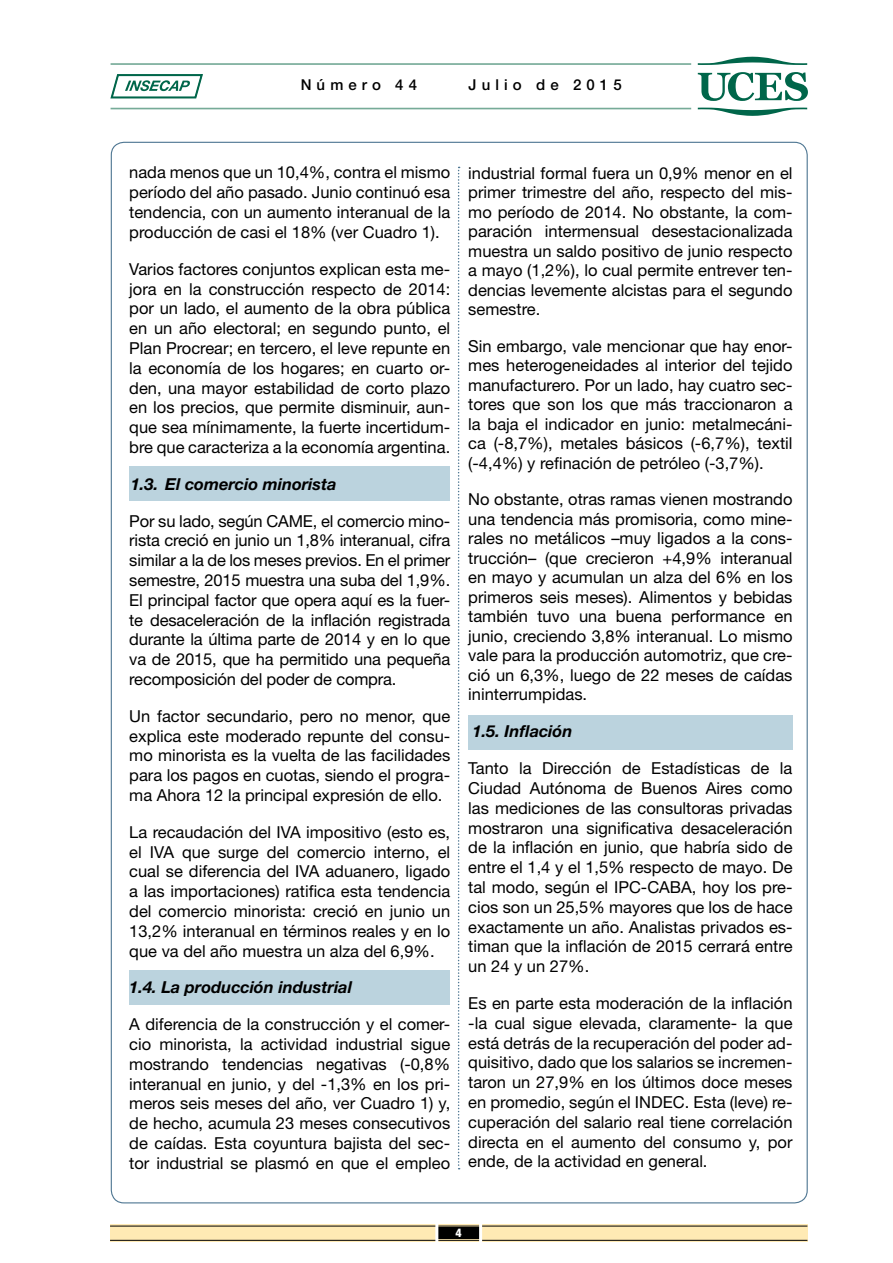
<style>
.page{position:relative;width:893px;height:1263px;background:#fff}
.page>*{position:absolute;margin:0;border:0;box-sizing:border-box;transform-origin:0 0}
.t1{font:16.5px/19.8px "Helvetica Neue LT Std";color:#000;text-align:justify}
.t2{font:italic 700 16.5px "Helvetica Neue LT Std";color:#000}
.t3{font:500 15px "Helvetica Neue LT Std";letter-spacing:.34em;color:#000}
.t4{font:800 condensed 12px "Helvetica Neue LT Std";color:#fff}
</style>
<div class="page">
<div style="left:110px;top:1225px;width:697px;height:17px;background:#ffeab4"></div>
<div style="left:437px;top:1227px;width:44px;height:12px;background:#000"></div>
<hr style="left:110px;top:1226px;width:697px;height:1px;background:#000">
<hr style="left:110px;top:1240px;width:697px;height:1px;background:#000">
<hr style="left:435px;top:1223px;width:3px;height:22px;background:#fff">
<hr style="left:479px;top:1224px;width:3px;height:22px;background:#fff">
<svg style="left:110px;top:74px;width:93px;height:25px"></svg>
<svg style="left:698px;top:108px;width:109px;height:8px"></svg>
<svg style="left:698px;top:57px;width:109px;height:8px"></svg>
<svg style="left:698px;top:72px;width:110px;height:29px"></svg>
<hr style="left:111px;top:63px;width:580px;height:2px;background:#76ab98">
<hr style="left:111px;top:108px;width:580px;height:1px;background:#76ab98">
<div style="left:468px;top:715px;width:324px;height:34px;background:#bbd3de"></div>
<div style="left:129px;top:466px;width:321px;height:34px;background:#bbd3de"></div>
<div style="left:129px;top:971px;width:321px;height:34px;background:#bbd3de"></div>
<svg style="left:458px;top:167px;width:2px;height:1002px"></svg>
<p class="t3" style="left:301px;top:76px;width:118px">Número 44</p>
<p class="t3" style="left:469px;top:76px;width:155px">Julio de 2015</p>
<p class="t1" style="left:129px;top:162px;width:322px">nada menos que un 10,4%, contra el mismo período del año pasado. Junio continuó esa tendencia, con un aumento interanual de la producción de casi el 18% (ver Cuadro 1).</p>
<p class="t1" style="left:129px;top:259px;width:322px">Varios factores conjuntos explican esta me&shy;jora en la construcción respecto de 2014: por un lado, el aumento de la obra pública en un año electoral; en segundo punto, el Plan Procrear; en tercero, el leve repunte en la economía de los hogares; en cuarto or&shy;den, una mayor estabilidad de corto plazo en los precios, que permite disminuir, aun&shy;que sea mínimamente, la fuerte incertidum&shy;bre que caracteriza a la economía argentina.</p>
<p class="t2" style="left:131px;top:474px;width:207px">1.3. El comercio minorista</p>
<p class="t1" style="left:129px;top:511px;width:323px">Por su lado, según CAME, el comercio mino&shy;rista creció en junio un 1,8% interanual, cifra similar a la de los meses previos. En el primer semestre, 2015 muestra una suba del 1,9%.<br>El principal factor que opera aquí es la fuer&shy;te desaceleración de la inflación registrada durante la última parte de 2014 y en lo que va de 2015, que ha permitido una pequeña recomposición del poder de compra.</p>
<p class="t1" style="left:129px;top:706px;width:322px">Un factor secundario, pero no menor, que explica este moderado repunte del consu&shy;mo minorista es la vuelta de las facilidades para los pagos en cuotas, siendo el progra&shy;ma Ahora 12 la principal expresión de ello.</p>
<p class="t1" style="left:129px;top:822px;width:322px">La recaudación del IVA impositivo (esto es, el IVA que surge del comercio interno, el cual se diferencia del IVA aduanero, ligado a las importaciones) ratifica esta tendencia del comercio minorista: creció en junio un 13,2% interanual en términos reales y en lo que va del año muestra un alza del 6,9%.</p>
<p class="t2" style="left:129px;top:977px;width:224px">1.4. La producción industrial</p>
<p class="t1" style="left:129px;top:1014px;width:322px">A diferencia de la construcción y el comer&shy;cio minorista, la actividad industrial sigue mostrando tendencias negativas (-0,8% interanual en junio, y del -1,3% en los pri&shy;meros seis meses del año, ver Cuadro 1) y, de hecho, acumula 23 meses consecutivos de caídas. Esta coyuntura bajista del sec&shy;tor industrial se plasmó en que el empleo</p>
<p class="t1" style="left:468px;top:163px;width:326px">industrial formal fuera un 0,9% menor en el primer trimestre del año, respecto del mis&shy;mo período de 2014. No obstante, la com&shy;paración intermensual desestacionalizada muestra un saldo positivo de junio respecto a mayo (1,2%), lo cual permite entrever ten&shy;dencias levemente alcistas para el segundo semestre.</p>
<p class="t1" style="left:468px;top:336px;width:326px">Sin embargo, vale mencionar que hay enor&shy;mes heterogeneidades al interior del tejido manufacturero. Por un lado, hay cuatro sec&shy;tores que son los que más traccionaron a la baja el indicador en junio: metalmecáni&shy;ca (-8,7%), metales básicos (-6,7%), textil (-4,4%) y refinación de petróleo (-3,7%).</p>
<p class="t1" style="left:468px;top:489px;width:326px">No obstante, otras ramas vienen mostrando una tendencia más promisoria, como mine&shy;rales no metálicos –muy ligados a la cons&shy;trucción– (que crecieron +4,9% interanual en mayo y acumulan un alza del 6% en los primeros seis meses). Alimentos y bebidas también tuvo una buena performance en junio, creciendo 3,8% interanual. Lo mismo vale para la producción automotriz, que cre&shy;ció un 6,3%, luego de 22 meses de caídas ininterrumpidas.</p>
<p class="t2" style="left:472px;top:721px;width:101px">1.5. Inflación</p>
<p class="t1" style="left:468px;top:758px;width:326px">Tanto la Dirección de Estadísticas de la Ciudad Autónoma de Buenos Aires como las mediciones de las consultoras privadas mostraron una significativa desaceleración de la inflación en junio, que habría sido de entre el 1,4 y el 1,5% respecto de mayo. De tal modo, según el IPC-CABA, hoy los pre&shy;cios son un 25,5% mayores que los de hace exactamente un año. Analistas privados es&shy;timan que la inflación de 2015 cerrará entre un 24 y un 27%.</p>
<p class="t1" style="left:468px;top:993px;width:326px">Es en parte esta moderación de la inflación -la cual sigue elevada, claramente- la que está detrás de la recuperación del poder ad&shy;quisitivo, dado que los salarios se incremen&shy;taron un 27,9% en los últimos doce meses en promedio, según el INDEC. Esta (leve) re&shy;cuperación del salario real tiene correlación directa en el aumento del consumo y, por ende, de la actividad en general.</p>
<p class="t4" style="left:456px;top:1226px;width:8px">4</p>
</div>
